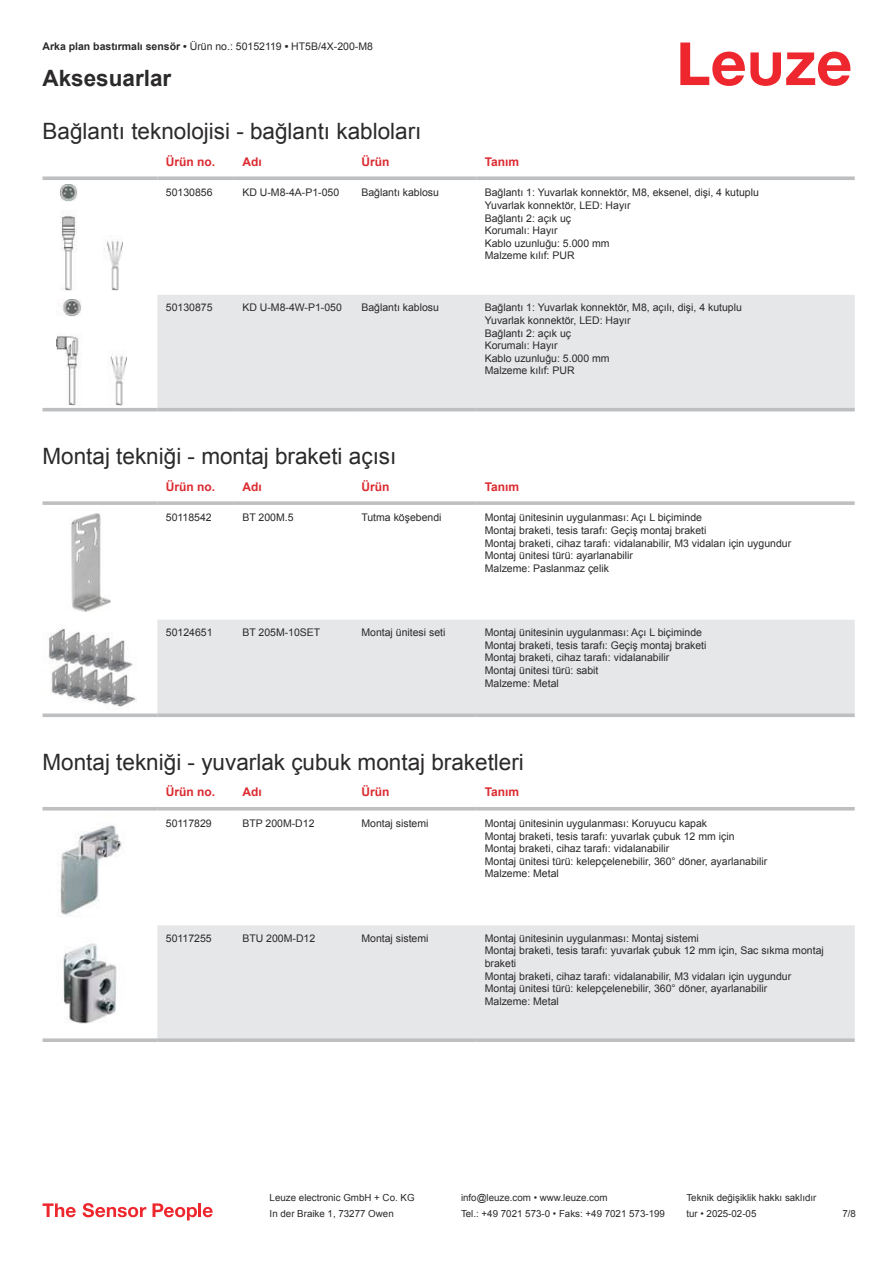
<style>
.page{position:relative;width:893px;height:1263px;background:#fff}
.page>*{position:absolute;margin:0;border:0;box-sizing:border-box;transform-origin:0 0}
.t1{font:22.5px "Arial";color:#2b292a}
.t2{font:700 22.5px "Arial";color:#2b292a}
.t3{font:700 12px "Arial";color:#db2a30}
.t4{font:10.5px/12.6px "Arial";color:#2b292a}
.t5{font:9.75px "Arial";color:#2b292a}
.s1{font-weight:700}
</style>
<div class="page">
<svg style="left:680px;top:43px;width:170px;height:43px"></svg>
<div style="left:157px;top:295px;width:698px;height:113px;background:#e6e7e9"></div>
<svg style="left:43px;top:176px;width:114px;height:4px"></svg>
<svg style="left:157px;top:176px;width:77px;height:4px"></svg>
<svg style="left:234px;top:176px;width:119px;height:4px"></svg>
<svg style="left:353px;top:176px;width:123px;height:4px"></svg>
<svg style="left:476px;top:176px;width:379px;height:4px;background:#c4c6c8"></svg>
<hr style="left:43px;top:408px;width:114px;height:3px;background:#bdbfc1">
<hr style="left:157px;top:408px;width:77px;height:3px;background:#bdbfc1">
<hr style="left:234px;top:408px;width:119px;height:3px;background:#bdbfc1">
<hr style="left:353px;top:408px;width:123px;height:3px;background:#bdbfc1">
<hr style="left:476px;top:408px;width:379px;height:3px;background:#bdbfc1">
<img style="left:60px;top:184px;width:63px;height:107px">
<img style="left:56px;top:299px;width:70px;height:106px">
<div style="left:157px;top:620px;width:698px;height:93px;background:#e6e7e9"></div>
<svg style="left:43px;top:501px;width:114px;height:4px"></svg>
<svg style="left:157px;top:501px;width:77px;height:4px"></svg>
<svg style="left:234px;top:501px;width:119px;height:4px"></svg>
<svg style="left:353px;top:501px;width:123px;height:4px"></svg>
<svg style="left:476px;top:501px;width:379px;height:4px;background:#c3c5c7"></svg>
<svg style="left:43px;top:713px;width:114px;height:4px"></svg>
<svg style="left:157px;top:713px;width:77px;height:4px"></svg>
<svg style="left:234px;top:713px;width:119px;height:4px"></svg>
<svg style="left:353px;top:713px;width:123px;height:4px"></svg>
<svg style="left:476px;top:713px;width:379px;height:4px;background:#c2c4c6"></svg>
<img style="left:71px;top:513px;width:40px;height:99px">
<img style="left:48px;top:626px;width:89px;height:81px">
<div style="left:157px;top:925px;width:698px;height:113px;background:#e6e7e9"></div>
<hr style="left:43px;top:807px;width:114px;height:3px;background:#bdbfc1">
<hr style="left:157px;top:807px;width:77px;height:3px;background:#bdbfc1">
<hr style="left:234px;top:807px;width:119px;height:3px;background:#bdbfc1">
<hr style="left:353px;top:807px;width:123px;height:3px;background:#bdbfc1">
<hr style="left:476px;top:807px;width:379px;height:3px;background:#bdbfc1">
<svg style="left:43px;top:1038px;width:114px;height:4px"></svg>
<svg style="left:157px;top:1038px;width:77px;height:4px"></svg>
<svg style="left:234px;top:1038px;width:119px;height:4px"></svg>
<svg style="left:353px;top:1038px;width:123px;height:4px"></svg>
<svg style="left:476px;top:1038px;width:379px;height:4px;background:#c1c3c5"></svg>
<img style="left:60px;top:825px;width:62px;height:90px">
<img style="left:63px;top:943px;width:54px;height:81px">
<svg style="left:43px;top:1203px;width:33px;height:14px"></svg>
<svg style="left:83px;top:1203px;width:63px;height:14px"></svg>
<svg style="left:153px;top:1203px;width:44px;height:17px"></svg>
<hr style="left:198px;top:1203px;width:3px;height:14px;background:#ed272d">
<svg style="left:203px;top:1207px;width:10px;height:10px"></svg>
<p class="t4" style="left:43px;top:41px;width:332px"><span class="s1">Arka plan bastırmalı sensör •</span> Ürün no.: 50152119 <span class="s1">•</span> HT5B/4X-200-M8</p>
<h1 class="t2" style="left:43px;top:63px;width:130px">Aksesuarlar</h1>
<h1 class="t1" style="left:43px;top:116px;width:380px">Bağlantı teknolojisi - bağlantı kabloları</h1>
<p class="t3" style="left:166px;top:153px;width:51px">Ürün no.</p>
<p class="t3" style="left:242px;top:153px;width:21px">Adı</p>
<p class="t3" style="left:361px;top:153px;width:29px">Ürün</p>
<p class="t3" style="left:485px;top:153px;width:36px">Tanım</p>
<p class="t4" style="left:166px;top:187px;width:48px">50130856</p>
<p class="t4" style="left:242px;top:186px;width:98px">KD U-M8-4A-P1-050</p>
<p class="t4" style="left:361px;top:186px;width:79px">Bağlantı kablosu</p>
<p class="t4" style="left:485px;top:186px;width:276px">Bağlantı 1: Yuvarlak konnektör, M8, eksenel, dişi, 4 kutuplu<br>Yuvarlak konnektör, LED: Hayır<br>Bağlantı 2: açık uç<br>Korumalı: Hayır<br>Kablo uzunluğu: 5.000 mm<br>Malzeme kılıf: PUR</p>
<p class="t4" style="left:166px;top:302px;width:48px">50130875</p>
<p class="t4" style="left:242px;top:301px;width:101px">KD U-M8-4W-P1-050</p>
<p class="t4" style="left:361px;top:301px;width:79px">Bağlantı kablosu</p>
<p class="t4" style="left:485px;top:301px;width:259px">Bağlantı 1: Yuvarlak konnektör, M8, açılı, dişi, 4 kutuplu<br>Yuvarlak konnektör, LED: Hayır<br>Bağlantı 2: açık uç<br>Korumalı: Hayır<br>Kablo uzunluğu: 5.000 mm<br>Malzeme kılıf: PUR</p>
<h1 class="t1" style="left:43px;top:441px;width:355px">Montaj tekniği - montaj braketi açısı</h1>
<p class="t3" style="left:166px;top:478px;width:51px">Ürün no.</p>
<p class="t3" style="left:242px;top:478px;width:21px">Adı</p>
<p class="t3" style="left:361px;top:478px;width:29px">Ürün</p>
<p class="t3" style="left:485px;top:478px;width:36px">Tanım</p>
<p class="t4" style="left:166px;top:512px;width:47px">50118542</p>
<p class="t4" style="left:242px;top:512px;width:53px">BT 200M.5</p>
<p class="t4" style="left:361px;top:511px;width:82px">Tutma köşebendi</p>
<p class="t4" style="left:485px;top:511px;width:308px">Montaj ünitesinin uygulanması: Açı L biçiminde<br>Montaj braketi, tesis tarafı: Geçiş montaj braketi<br>Montaj braketi, cihaz tarafı: vidalanabilir, M3 vidaları için uygundur Montaj ünitesi türü: ayarlanabilir<br>Malzeme: Paslanmaz çelik</p>
<p class="t4" style="left:166px;top:627px;width:48px">50124651</p>
<p class="t4" style="left:242px;top:627px;width:80px">BT 205M-10SET</p>
<p class="t4" style="left:361px;top:626px;width:86px">Montaj ünitesi seti</p>
<p class="t4" style="left:485px;top:626px;width:223px">Montaj ünitesinin uygulanması: Açı L biçiminde Montaj braketi, tesis tarafı: Geçiş montaj braketi Montaj braketi, cihaz tarafı: vidalanabilir<br>Montaj ünitesi türü: sabit<br>Malzeme: Metal</p>
<h1 class="t1" style="left:43px;top:746px;width:483px">Montaj tekniği - yuvarlak çubuk montaj braketleri</h1>
<p class="t3" style="left:166px;top:783px;width:51px">Ürün no.</p>
<p class="t3" style="left:242px;top:783px;width:21px">Adı</p>
<p class="t3" style="left:361px;top:783px;width:29px">Ürün</p>
<p class="t3" style="left:485px;top:783px;width:36px">Tanım</p>
<p class="t4" style="left:166px;top:818px;width:47px">50117829</p>
<p class="t4" style="left:242px;top:817px;width:74px">BTP 200M-D12</p>
<p class="t4" style="left:361px;top:817px;width:69px">Montaj sistemi</p>
<p class="t4" style="left:485px;top:817px;width:284px">Montaj ünitesinin uygulanması: Koruyucu kapak<br>Montaj braketi, tesis tarafı: yuvarlak çubuk 12 mm için Montaj braketi, cihaz tarafı: vidalanabilir<br>Montaj ünitesi türü: kelepçelenebilir, 360° döner, ayarlanabilir Malzeme: Metal</p>
<p class="t4" style="left:166px;top:933px;width:47px">50117255</p>
<p class="t4" style="left:242px;top:933px;width:74px">BTU 200M-D12</p>
<p class="t4" style="left:361px;top:932px;width:69px">Montaj sistemi</p>
<p class="t4" style="left:485px;top:932px;width:341px">Montaj ünitesinin uygulanması: Montaj sistemi<br>Montaj braketi, tesis tarafı: yuvarlak çubuk 12 mm için, Sac sıkma montaj braketi<br>Montaj braketi, cihaz tarafı: vidalanabilir, M3 vidaları için uygundur Montaj ünitesi türü: kelepçelenebilir, 360° döner, ayarlanabilir<br>Malzeme: Metal</p>
<p class="t5" style="left:270px;top:1191px;width:146px">Leuze electronic GmbH + Co. KG</p>
<p class="t5" style="left:461px;top:1191px;width:148px">info@leuze.com • www.leuze.com</p>
<p class="t5" style="left:686px;top:1191px;width:132px">Teknik değişiklik hakkı saklıdır</p>
<p class="t5" style="left:270px;top:1207px;width:126px">In der Braike 1, 73277 Owen</p>
<p class="t5" style="left:461px;top:1207px;width:205px">Tel.: +49 7021 573-0 • Faks: +49 7021 573-199</p>
<p class="t5" style="left:686px;top:1207px;width:72px">tur • 2025-02-05</p>
<p class="t5" style="left:842px;top:1210px;width:15px">7 /8</p>
</div>
